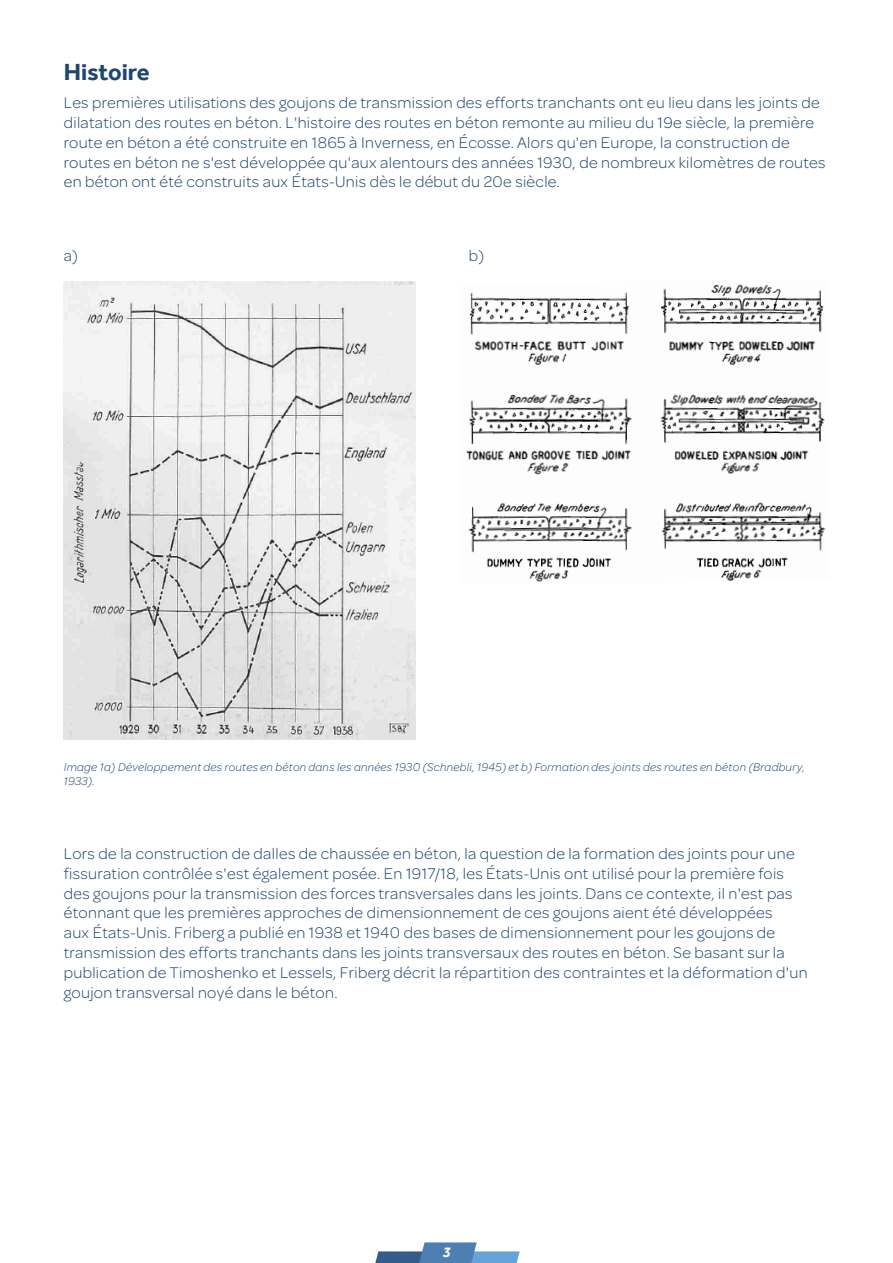
<style>
.page{position:relative;width:893px;height:1263px;background:#fff}
.page>*{position:absolute;margin:0;border:0;box-sizing:border-box;transform-origin:0 0}
.t1{font:700 24px "Effra";color:#204670}
.t2{font:300 16.5px/19.8px "Omnes";letter-spacing:.02em;color:#204670}
.t3{font:italic 700 15px "Effra";color:#fff}
.t4{font:italic 300 12px/14.4px "Omnes";letter-spacing:.02em;color:#204670}
</style>
<div class="page">
<svg style="left:375px;top:1242px;width:145px;height:21px"></svg>
<img style="left:64px;top:281px;width:352px;height:459px">
<img style="left:466px;top:284px;width:360px;height:298px">
<h1 class="t1" style="left:64px;top:57px;width:87px">Histoire</h1>
<p class="t2" style="left:64px;top:92px;width:763px">Les premières utilisations des goujons de transmission des efforts tranchants ont eu lieu dans les joints de dilatation des routes en béton. L'histoire des routes en béton remonte au milieu du 19e siècle, la première route en béton a été construite en 1865 à Inverness, en Écosse. Alors qu'en Europe, la construction de routes en béton ne s'est développée qu'aux alentours des années 1930, de nombreux kilomètres de routes en béton ont été construits aux États-Unis dès le début du 20e siècle.</p>
<p class="t2" style="left:64px;top:245px;width:16px">a)</p>
<p class="t2" style="left:469px;top:245px;width:17px">b)</p>
<p class="t4" style="left:64px;top:759px;width:742px">Image 1a) Développement des routes en béton dans les années 1930 (Schnebli, 1945) et b) Formation des joints des routes en béton (Bradbury,<br>1933).</p>
<p class="t2" style="left:64px;top:843px;width:745px">Lors de la construction de dalles de chaussée en béton, la question de la formation des joints pour une fissuration contrôlée s'est également posée. En 1917/18, les États-Unis ont utilisé pour la première fois des goujons pour la transmission des forces transversales dans les joints. Dans ce contexte, il n'est pas étonnant que les premières approches de dimensionnement de ces goujons aient été développées<br>aux États-Unis. Friberg a publié en 1938 et 1940 des bases de dimensionnement pour les goujons de transmission des efforts tranchants dans les joints transversaux des routes en béton. Se basant sur la publication de Timoshenko et Lessels, Friberg décrit la répartition des contraintes et la déformation d'un goujon transversal noyé dans le béton.</p>
<p class="t3" style="left:442px;top:1243px;width:10px">3</p>
</div>
